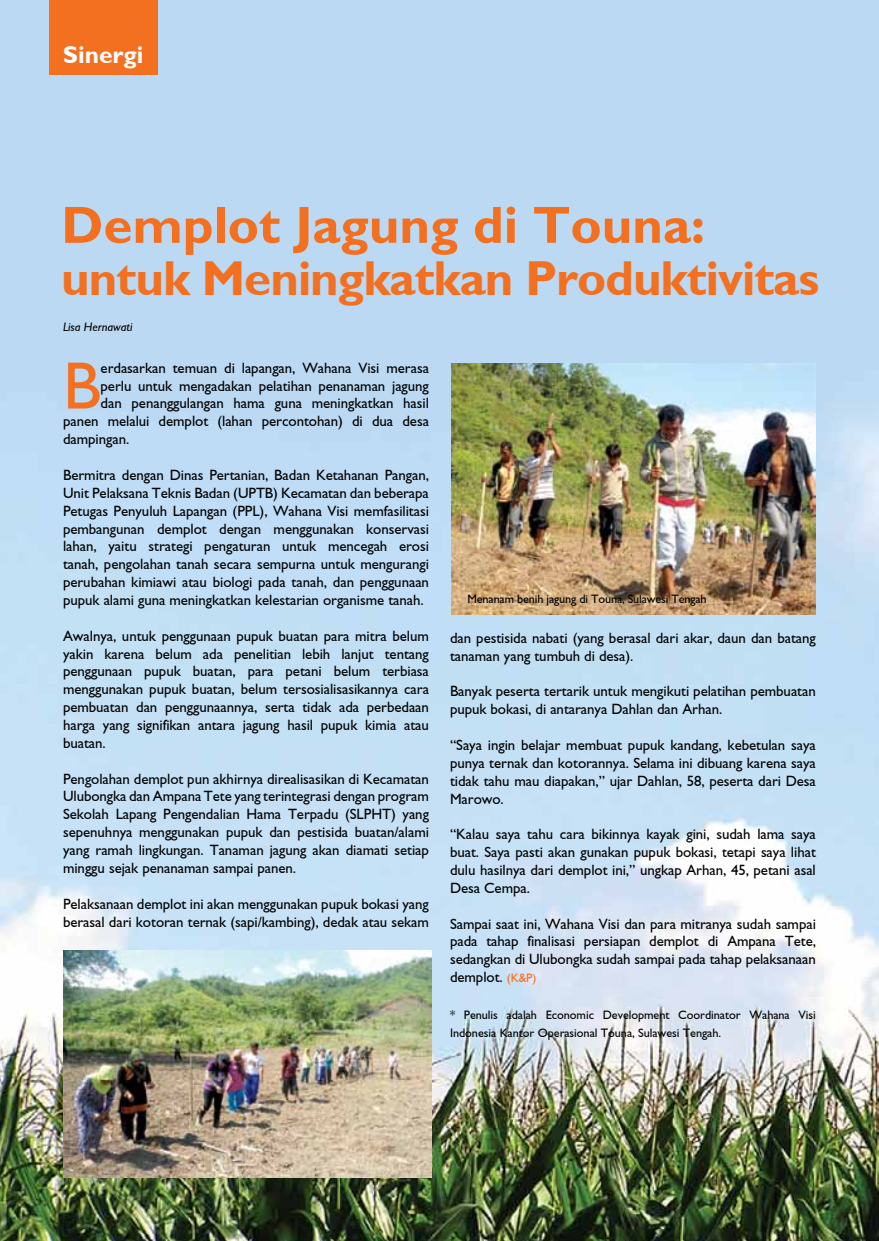
<style>
.page{position:relative;width:879px;height:1241px;background:#fff}
.page>*{position:absolute;margin:0;border:0;box-sizing:border-box;transform-origin:0 0}
.t1{font:67.2px "Gill Sans";color:#f37021}
.t2{font:700 52.5px "Gill Sans";color:#f37021}
.t3{font:700 49px "Gill Sans";letter-spacing:-.02em;color:#f37021}
.t4{font:700 24.5px "Gill Sans";color:#fff}
.t5{font:14.88px/17.8px "Gill Sans";letter-spacing:-.005em;color:#000;text-align:justify}
.t6{font:12.25px/17.8px "Gill Sans";letter-spacing:-.005em;color:#000}
.t7{font:italic 12.25px "Gill Sans";color:#000}
.s1{font-size:12.25px;color:#f37021}
</style>
<div class="page">
<img style="left:0;top:0;width:878px;height:1240px">
<div style="left:50px;top:0;width:108px;height:74px;background:#f37021"></div>
<img style="left:451px;top:363px;width:364px;height:251px">
<img style="left:63px;top:950px;width:368px;height:227px">
<h3 class="t4" style="left:63px;top:41px;width:82px">Sinergi</h3>
<h2 class="t2" style="left:61px;top:194px;width:645px">Demplot Jagung di Touna:</h2>
<h3 class="t3" style="left:61px;top:250px;width:759px">untuk Meningkatkan Produktivitas</h3>
<p class="t7" style="left:63px;top:319px;width:71px">Lisa Hernawati</p>
<h1 class="t1" style="left:63px;top:347px;width:39px">B</h1>
<p class="t5" style="left:101px;top:359px;width:330px">erdasarkan temuan di lapangan, Wahana Visi merasa</p>
<p class="t5" style="left:101px;top:377px;width:330px">perlu untuk mengadakan pelatihan penanaman jagung</p>
<p class="t5" style="left:101px;top:394px;width:330px">dan penanggulangan hama guna meningkatkan hasil</p>
<p class="t5" style="left:63px;top:412px;width:367px">panen melalui demplot (lahan percontohan) di dua desa</p>
<p class="t5" style="left:63px;top:430px;width:68px">dampingan.</p>
<p class="t5" style="left:63px;top:466px;width:367px">Bermitra dengan Dinas Pertanian, Badan Ketahanan Pangan, Unit Pelaksana Teknis Badan (UPTB) Kecamatan dan beberapa Petugas Penyuluh Lapangan (PPL), Wahana Visi memfasilitasi pembangunan demplot dengan menggunakan konservasi lahan, yaitu strategi pengaturan untuk mencegah erosi tanah, pengolahan tanah secara sempurna untuk mengurangi perubahan kimiawi atau biologi pada tanah, dan penggunaan pupuk alami guna meningkatkan kelestarian organisme tanah.</p>
<p class="t5" style="left:63px;top:626px;width:367px">Awalnya, untuk penggunaan pupuk buatan para mitra belum yakin karena belum ada penelitian lebih lanjut tentang penggunaan pupuk buatan, para petani belum terbiasa menggunakan pupuk buatan, belum tersosialisasikannya cara pembuatan dan penggunaannya, serta tidak ada perbedaan harga yang signifikan antara jagung hasil pupuk kimia atau buatan.</p>
<p class="t5" style="left:63px;top:769px;width:367px">Pengolahan demplot pun akhirnya direalisasikan di Kecamatan Ulubongka dan Ampana Tete yang terintegrasi dengan program Sekolah Lapang Pengendalian Hama Terpadu (SLPHT) yang sepenuhnya menggunakan pupuk dan pestisida buatan/alami yang ramah lingkungan. Tanaman jagung akan diamati setiap minggu sejak penanaman sampai panen.</p>
<p class="t5" style="left:63px;top:894px;width:367px">Pelaksanaan demplot ini akan menggunakan pupuk bokasi yang berasal dari kotoran ternak (sapi/kambing), dedak atau sekam</p>
<p class="t6" style="left:467px;top:590px;width:240px">Menanam benih jagung di Touna, Sulawesi Tengah</p>
<p class="t5" style="left:450px;top:629px;width:367px">dan pestisida nabati (yang berasal dari akar, daun dan batang tanaman yang tumbuh di desa).</p>
<p class="t5" style="left:450px;top:682px;width:367px">Banyak peserta tertarik untuk mengikuti pelatihan pembuatan pupuk bokasi, di antaranya Dahlan dan Arhan.</p>
<p class="t5" style="left:450px;top:736px;width:367px">“Saya ingin belajar membuat pupuk kandang, kebetulan saya punya ternak dan kotorannya. Selama ini dibuang karena saya tidak tahu mau diapakan,” ujar Dahlan, 58, peserta dari Desa Marowo.</p>
<p class="t5" style="left:450px;top:825px;width:367px">“Kalau saya tahu cara bikinnya kayak gini, sudah lama saya buat. Saya pasti akan gunakan pupuk bokasi, tetapi saya lihat dulu hasilnya dari demplot ini,” ungkap Arhan, 45, petani asal Desa Cempa.</p>
<p class="t5" style="left:450px;top:914px;width:367px">Sampai saat ini, Wahana Visi dan para mitranya sudah sampai pada tahap finalisasi persiapan demplot di Ampana Tete, sedangkan di Ulubongka sudah sampai pada tahap pelaksanaan demplot. <span class="s1">(K&amp;P)</span></p>
<p class="t6" style="left:450px;top:1006px;width:367px">* Penulis adalah Economic Development Coordinator Wahana Visi<br>Indonesia Kantor Operasional Touna, Sulawesi Tengah.</p>
</div>
